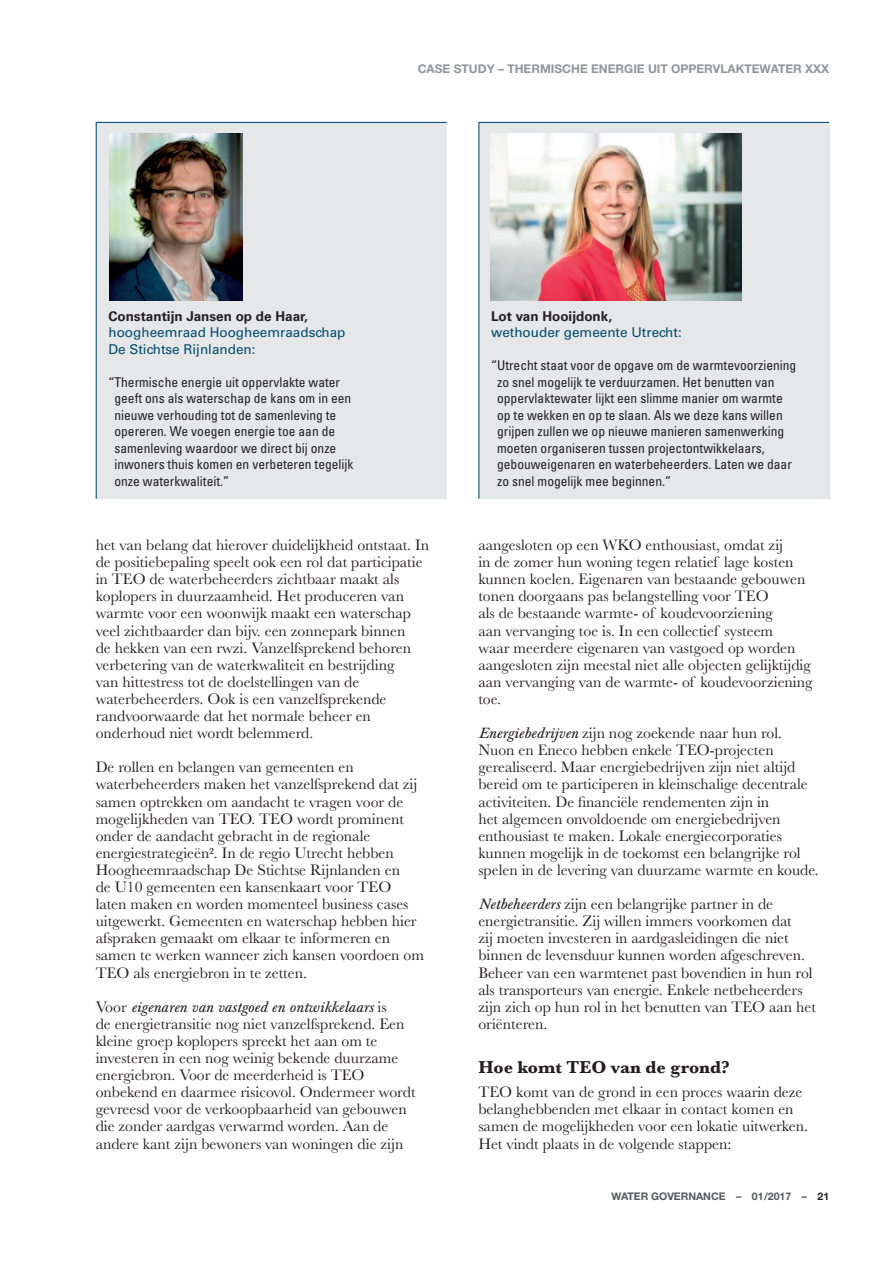
<style>
.page{position:relative;width:893px;height:1263px;background:#fff}
.page>*{position:absolute;margin:0;border:0;box-sizing:border-box;transform-origin:0 0}
.t1{font:700 18px "Baskerville";color:#231f20}
.t2{font:15.75px/17.1px "Baskerville";color:#231f20}
.t3{font:italic 14.55px "Baskerville BE";color:#231f20;scale:1.09 1}
.t4{font:condensed 13.5px/16.5px "Univers";color:#231f20}
.t5{font:13.5px/16.5px "Univers";color:#004b6c}
.t6{font:700 13.5px "Univers";color:#231f20}
.t7{font:700 12px "Helvetica Neue";color:#939598}
.t8{font:700 10.5px "Helvetica Neue";color:#57585a}
.s1{font-family:"Baskerville";font-style:normal;font-size:15.75px}
.s2{font-family:"Baskerville BE";font-style:italic;font-size:14.55px}
.s3{color:#231f20}
</style>
<div class="page">
<div style="left:96px;top:122px;width:350px;height:377px;background:#e6e7e9"></div>
<div style="left:479px;top:122px;width:350px;height:377px;background:#e6e7e9"></div>
<img style="left:109px;top:133px;width:134px;height:167px">
<img style="left:490px;top:133px;width:252px;height:167px">
<hr style="left:96px;top:122px;width:1px;height:377px;background:#004b6c">
<hr style="left:96px;top:122px;width:350px;height:1px;background:#004b6c">
<hr style="left:478px;top:122px;width:1px;height:377px;background:#004b6c">
<hr style="left:479px;top:122px;width:350px;height:1px;background:#004b6c">
<p class="t7" style="left:418px;top:61px;width:413px">CASE STUDY – THERMISCHE ENERGIE UIT OPPERVLAKTEWATER XXX</p>
<p class="t6" style="left:108px;top:308px;width:201px">Constantijn Jansen op de Haar,</p>
<p class="t5" style="left:108px;top:324px;width:239px">hoogheemraad Hoogheemraadschap<br>De Stichtse Rijnlanden:</p>
<p class="t4" style="left:114px;top:373px;width:241px;text-indent:-6px">“Thermische energie uit oppervlakte water geeft ons als waterschap de kans om in een nieuwe verhouding tot de samenleving te opereren. We voegen energie toe aan de samenleving waardoor we direct bij onze inwoners thuis komen en verbeteren tegelijk onze waterkwaliteit.”</p>
<p class="t6" style="left:491px;top:308px;width:122px">Lot van Hooijdonk,</p>
<p class="t5" style="left:491px;top:324px;width:192px">wethouder gemeente Utrecht:</p>
<p class="t4" style="left:497px;top:357px;width:301px;text-indent:-6px">“Utrecht staat voor de opgave om de warmtevoorziening zo snel mogelijk te verduurzamen. Het benutten van oppervlaktewater lijkt een slimme manier om warmte op te wekken en op te slaan. Als we deze kans willen grijpen zullen we op nieuwe manieren samenwerking moeten organiseren tussen projectontwikkelaars, gebouweigenaren en waterbeheerders. Laten we daar zo snel mogelijk mee beginnen.”</p>
<p class="t2" style="left:96px;top:537px;width:335px">het van belang dat hierover duidelijkheid ontstaat. In de positiebepaling speelt ook een rol dat participatie in TEO de waterbeheerders zichtbaar maakt als koplopers in duurzaamheid. Het produceren van warmte voor een woonwijk maakt een waterschap veel zichtbaarder dan bijv. een zonnepark binnen<br>de hekken van een rwzi. Vanzelfsprekend behoren verbetering van de waterkwaliteit en bestrijding<br>van hittestress tot de doelstellingen van de waterbeheerders. Ook is een vanzelfsprekende randvoorwaarde dat het normale beheer en onderhoud niet wordt belemmerd.</p>
<p class="t2" style="left:96px;top:759px;width:330px">De rollen en belangen van gemeenten en waterbeheerders maken het vanzelfsprekend dat zij samen optrekken om aandacht te vragen voor de mogelijkheden van TEO. TEO wordt prominent onder de aandacht gebracht in de regionale energiestrategieën<sup>2</sup>. In de regio Utrecht hebben Hoogheemraadschap De Stichtse Rijnlanden en<br>de U10 gemeenten een kansenkaart voor TEO laten maken en worden momenteel business cases uitgewerkt. Gemeenten en waterschap hebben hier afspraken gemaakt om elkaar te informeren en samen te werken wanneer zich kansen voordoen om TEO als energiebron in te zetten.</p>
<p class="t3" style="left:96px;top:998px;width:268px"><span class="s1">Voor</span> eigenaren van vastgoed en ontwikkelaars <span class="s1">is</span></p>
<p class="t2" style="left:96px;top:1015px;width:321px">de energietransitie nog niet vanzelfsprekend. Een kleine groep koplopers spreekt het aan om te investeren in een nog weinig bekende duurzame energiebron. Voor de meerderheid is TEO onbekend en daarmee risicovol. Ondermeer wordt gevreesd voor de verkoopbaarheid van gebouwen die zonder aardgas verwarmd worden. Aan de andere kant zijn bewoners van woningen die zijn</p>
<p class="t2" style="left:478px;top:536px;width:336px">aangesloten op een WKO enthousiast, omdat zij<br>in de zomer hun woning tegen relatief lage kosten kunnen koelen. Eigenaren van bestaande gebouwen tonen doorgaans pas belangstelling voor TEO<br>als de bestaande warmte- of koudevoorziening<br>aan vervanging toe is. In een collectief systeem<br>waar meerdere eigenaren van vastgoed op worden aangesloten zijn meestal niet alle objecten gelijktijdig aan vervanging van de warmte- of koudevoorziening toe.</p>
<p class="t2" style="left:478px;top:725px;width:342px"><span class="s2">Energiebedrijven</span> zijn nog zoekende naar hun rol.<br>Nuon en Eneco hebben enkele TEO-projecten gerealiseerd. Maar energiebedrijven zijn niet altijd bereid om te participeren in kleinschalige decentrale activiteiten. De financiële rendementen zijn in<br>het algemeen onvoldoende om energiebedrijven enthousiast te maken. Lokale energiecorporaties kunnen mogelijk in de toekomst een belangrijke rol spelen in de levering van duurzame warmte en koude.</p>
<p class="t2" style="left:478px;top:896px;width:339px"><span class="s2">Netbeheerders</span> zijn een belangrijke partner in de energietransitie. Zij willen immers voorkomen dat<br>zij moeten investeren in aardgasleidingen die niet binnen de levensduur kunnen worden afgeschreven.<br>Beheer van een warmtenet past bovendien in hun rol als transporteurs van energie. Enkele netbeheerders zijn zich op hun rol in het benutten van TEO aan het oriënteren.</p>
<p class="t1" style="left:478px;top:1054px;width:253px">Hoe komt TEO van de grond?</p>
<p class="t2" style="left:478px;top:1084px;width:331px">TEO komt van de grond in een proces waarin deze belanghebbenden met elkaar in contact komen en samen de mogelijkheden voor een lokatie uitwerken.<br>Het vindt plaats in de volgende stappen:</p>
<p class="t8" style="left:611px;top:1189px;width:219px">WATER GOVERNANCE – 01/2017 – <span class="s3">21</span></p>
</div>
